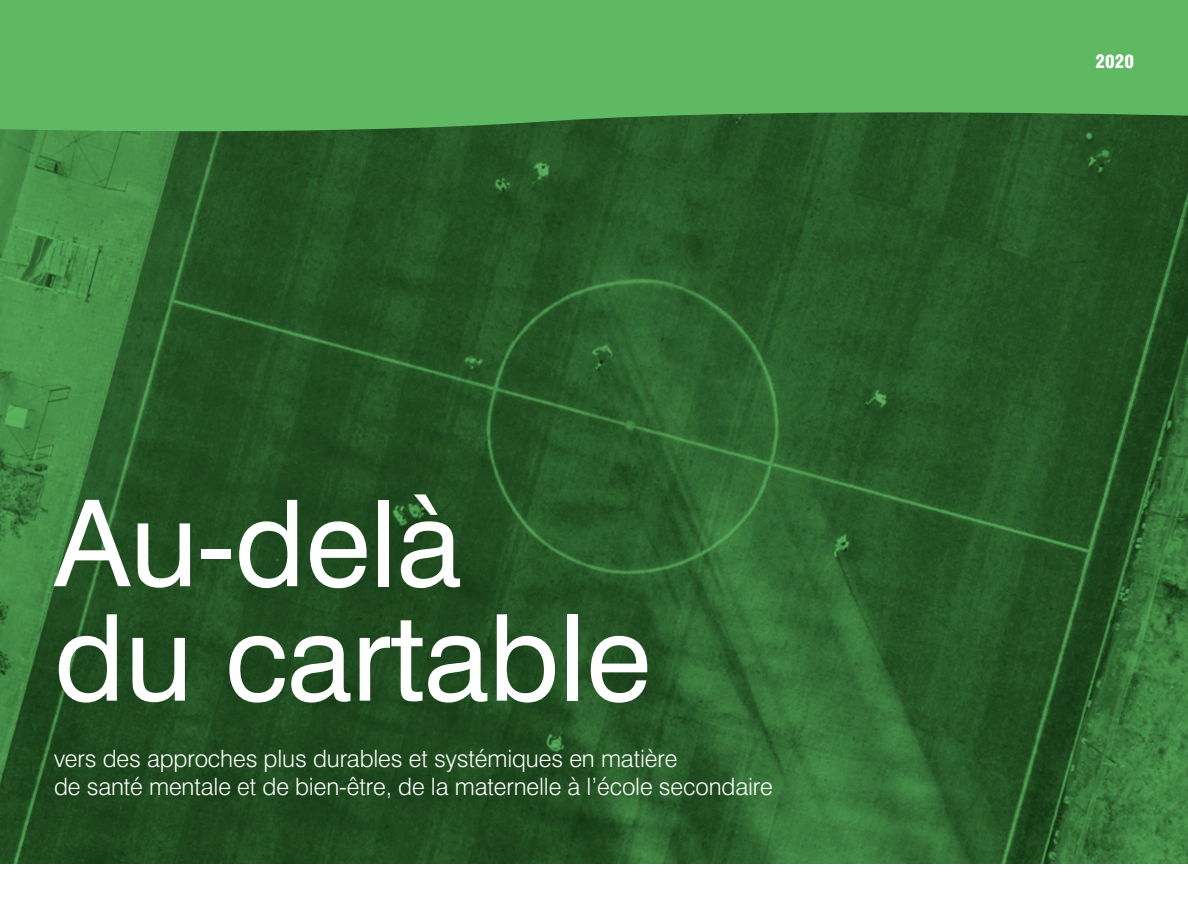
<style>
.page{position:relative;width:1188px;height:918px;background:#fff}
.page>*{position:absolute;margin:0;border:0;box-sizing:border-box;transform-origin:0 0}
.t1{font:120px/114.4px "Swiss 721 BT";letter-spacing:-.005em;color:#fff}
.t2{font:300 24px/28.8px "Swiss 721 BT";letter-spacing:-.005em;color:#fff}
.t3{font:900 condensed 18px "Swiss 721 BT";color:#fff}
</style>
<div class="page">
<img style="left:0;top:138px;width:1188px;height:726px">
<svg style="left:0;top:0;width:1188px;height:138px;background:#58ad5b"></svg>
<h1 class="t1" style="left:54px;top:485px;width:599px">Au-delà<br>du cartable</h1>
<p class="t2" style="left:54px;top:743px;width:720px">vers des approches plus durables et systémiques en matière<br>de santé mentale et de bien-être, de la maternelle à l’école secondaire</p>
<p class="t3" style="left:1095px;top:50px;width:40px">2020</p>
</div>
